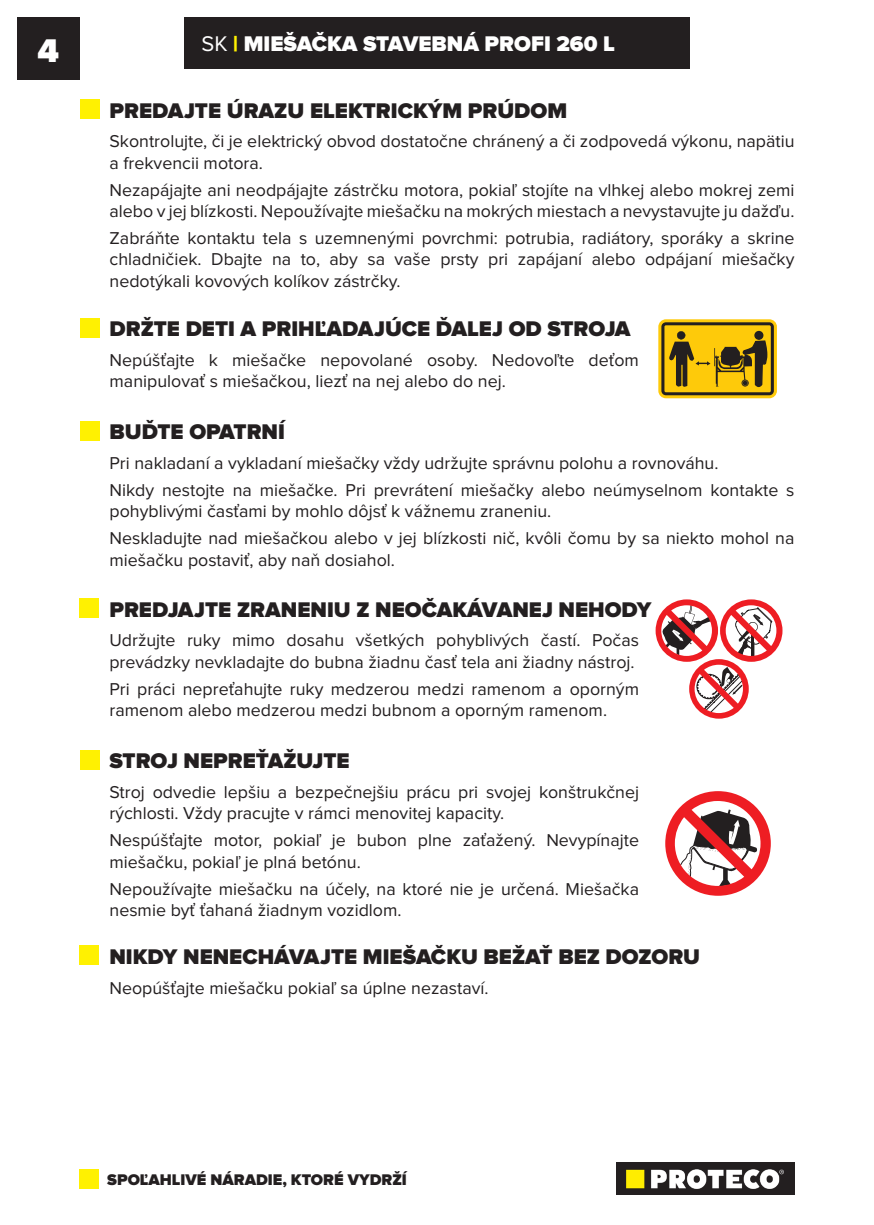
<style>
.page{position:relative;width:874px;height:1225px;background:#fff}
.page>*{position:absolute;margin:0;border:0;box-sizing:border-box;transform-origin:0 0}
.t1{font:900 34px "Proxima Nova";color:#fff}
.t2{font:900 22px "Proxima Nova";color:#231f20}
.t3{font:900 22px "Proxima Nova";color:#fff}
.t4{font:17.8px/21.4px "Proxima Nova";color:#231f20}
.t5{font:900 16px "Proxima Nova";color:#231f20}
.s1{font-weight:400}
.s2{color:#fff101}
</style>
<div class="page">
<div style="left:17px;top:17px;width:62px;height:62px;background:#231f20"></div>
<img style="left:616px;top:1162px;width:178px;height:33px">
<div style="left:79px;top:1169px;width:20px;height:19px;background:#fff101"></div>
<div style="left:184px;top:17px;width:505px;height:51px;background:#231f20"></div>
<div style="left:80px;top:99px;width:19px;height:20px;background:#fff101"></div>
<div style="left:80px;top:317px;width:19px;height:20px;background:#fff101"></div>
<svg style="left:658px;top:319px;width:118px;height:79px"></svg>
<svg style="left:661px;top:322px;width:112px;height:73px;background:#b08d11"></svg>
<div style="left:80px;top:421px;width:19px;height:20px;background:#fff101"></div>
<div style="left:79px;top:598px;width:20px;height:20px;background:#fff101"></div>
<svg style="left:655px;top:599px;width:127px;height:119px"></svg>
<div style="left:80px;top:749px;width:19px;height:20px;background:#fff101"></div>
<svg style="left:665px;top:791px;width:105px;height:104px"></svg>
<div style="left:79px;top:945px;width:20px;height:20px;background:#fff101"></div>
<h1 class="t1" style="left:37px;top:31px;width:23px">4</h1>
<p class="t3" style="left:201px;top:31px;width:415px"><span class="s1">SK</span> <span class="s2">|</span> MIEŠAČKA STAVEBNÁ PROFI 260 L</p>
<p class="t2" style="left:109px;top:98px;width:459px">PREDAJTE ÚRAZU ELEKTRICKÝM PRÚDOM</p>
<p class="t4" style="left:109px;top:131px;width:686px">Skontrolujte, či je elektrický obvod dostatočne chránený a či zodpovedá výkonu, napätiu a frekvencii motora.</p>
<p class="t4" style="left:109px;top:180px;width:686px">Nezapájajte ani neodpájajte zástrčku motora, pokiaľ stojíte na vlhkej alebo mokrej zemi alebo v jej blízkosti. Nepoužívajte miešačku na mokrých miestach a nevystavujte ju dažďu.</p>
<p class="t4" style="left:109px;top:228px;width:686px;text-align:justify">Zabráňte kontaktu tela s uzemnenými povrchmi: potrubia, radiátory, sporáky a skrine chladničiek. Dbajte na to, aby sa vaše prsty pri zapájaní alebo odpájaní miešačky nedotýkali kovových kolíkov zástrčky.</p>
<p class="t2" style="left:109px;top:316px;width:522px">DRŽTE DETI A PRIHĽADAJÚCE ĎALEJ OD STROJA</p>
<p class="t4" style="left:109px;top:350px;width:530px">Nepúšťajte k miešačke nepovolané osoby. Nedovoľte deťom manipulovať s miešačkou, liezť na nej alebo do nej.</p>
<p class="t2" style="left:109px;top:419px;width:177px">BUĎTE OPATRNÍ</p>
<p class="t4" style="left:109px;top:453px;width:610px">Pri nakladaní a vykladaní miešačky vždy udržujte správnu polohu a rovnováhu.</p>
<p class="t4" style="left:109px;top:480px;width:686px">Nikdy nestojte na miešačke. Pri prevrátení miešačky alebo neúmyselnom kontakte s pohyblivými časťami by mohlo dôjsť k vážnemu zraneniu.</p>
<p class="t4" style="left:109px;top:528px;width:686px">Neskladujte nad miešačkou alebo v jej blízkosti nič, kvôli čomu by sa niekto mohol na miešačku postaviť, aby naň dosiahol.</p>
<p class="t2" style="left:109px;top:597px;width:543px">PREDJAJTE ZRANENIU Z NEOČAKÁVANEJ NEHODY</p>
<p class="t4" style="left:109px;top:630px;width:531px">Udržujte ruky mimo dosahu všetkých pohyblivých častí. Počas prevádzky nevkladajte do bubna žiadnu časť tela ani žiadny nástroj.</p>
<p class="t4" style="left:109px;top:679px;width:531px">Pri práci nepreťahujte ruky medzerou medzi ramenom a oporným ramenom alebo medzerou medzi bubnom a oporným ramenom.</p>
<p class="t2" style="left:109px;top:748px;width:241px">STROJ NEPREŤAŽUJTE</p>
<p class="t4" style="left:109px;top:782px;width:531px">Stroj odvedie lepšiu a bezpečnejšiu prácu pri svojej konštrukčnej rýchlosti. Vždy pracujte v rámci menovitej kapacity.</p>
<p class="t4" style="left:109px;top:830px;width:530px">Nespúšťajte motor, pokiaľ je bubon plne zaťažený. Nevypínajte miešačku, pokiaľ je plná betónu.</p>
<p class="t4" style="left:109px;top:878px;width:531px">Nepoužívajte miešačku na účely, na ktoré nie je určená. Miešačka nesmie byť ťahaná žiadnym vozidlom.</p>
<p class="t2" style="left:109px;top:944px;width:592px">NIKDY NENECHÁVAJTE MIEŠAČKU BEŽAŤ BEZ DOZORU</p>
<p class="t4" style="left:109px;top:977px;width:380px">Neopúšťajte miešačku pokiaľ sa úplne nezastaví.</p>
<p class="t5" style="left:107px;top:1170px;width:301px">SPOĽAHLIVÉ NÁRADIE, KTORÉ VYDRŽÍ</p>
</div>
